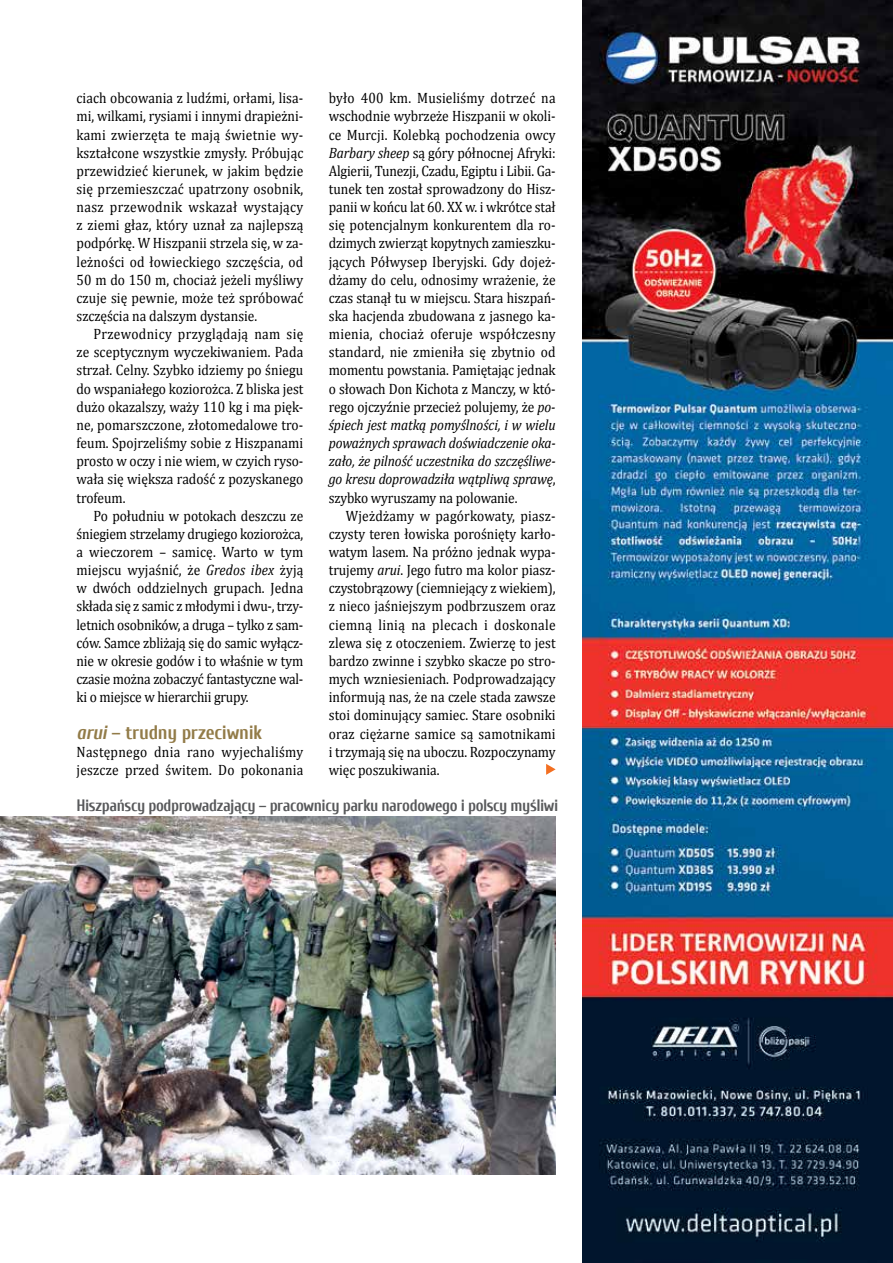
<style>
.page{position:relative;width:893px;height:1263px;background:#fff}
.page>*{position:absolute;margin:0;border:0;box-sizing:border-box;transform-origin:0 0}
.t1{font:700 19.5px "Cuprum";letter-spacing:-.015em;color:#927b48}
.t2{font:700 16.5px "Cuprum";letter-spacing:-.025em;color:#58595b}
.t3{font:15px/18.1px "Cambria";letter-spacing:-.005em;color:#000;text-align:justify;scale:.9 1}
.t4{font:15px/18.1px "Cambria";letter-spacing:.02em;color:#000;scale:.9 1}
.s1{font-style:italic}
</style>
<div class="page">
<img style="left:0;top:816px;width:556px;height:358px">
<svg style="left:546px;top:764px;width:10px;height:11px"></svg>
<img style="left:583px;top:0;width:310px;height:1263px">
<p class="t3" style="left:77px;top:89px;width:254px">ciach obcowania z ludźmi, orłami, lisa&shy;mi, wilkami, rysiami i innymi drapieżni&shy;kami zwierzęta te mają świetnie wy&shy;kształcone wszystkie zmysły. Próbując przewidzieć kierunek, w jakim będzie się przemieszczać upatrzony osobnik, nasz przewodnik wskazał wystający z ziemi głaz, który uznał za najlepszą podpórkę. W Hiszpanii strzela się, w za&shy;leżności od łowieckiego szczęścia, od 50 m do 150 m, chociaż jeżeli myśliwy czuje się pewnie, może też spróbować szczęścia na dalszym dystansie.</p>
<p class="t3" style="left:77px;top:325px;width:254px;text-indent:17px">Przewodnicy przyglądają nam się ze sceptycznym wyczekiwaniem. Pada strzał. Celny. Szybko idziemy po śniegu do wspaniałego koziorożca. Z bliska jest dużo okazalszy, waży 110 kg i ma pięk&shy;ne, pomarszczone, złotomedalowe tro&shy;feum. Spojrzeliśmy sobie z Hiszpanami prosto w oczy i nie wiem, w czyich ryso&shy;wała się większa radość z pozyskanego trofeum.</p>
<p class="t3" style="left:77px;top:507px;width:254px;text-indent:17px">Po południu w potokach deszczu ze śniegiem strzelamy drugiego koziorożca, a wieczorem – samicę. Warto w tym miejscu wyjaśnić, że <span class="s1">Gredos ibex</span> żyją w dwóch oddzielnych grupach. Jedna składa się z samic z młodymi i dwu-, trzy&shy;letnich osobników, a druga – tylko z sam&shy;ców. Samce zbliżają się do samic wyłącz&shy;nie w okresie godów i to właśnie w tym czasie można zobaczyć fantastyczne wal&shy;ki o miejsce w hierarchii grupy.</p>
<h1 class="t1" style="left:77px;top:721px;width:187px"><span class="s1">arui</span> – trudny przeciwnik</h1>
<p class="t4" style="left:77px;top:742px;width:253px">Następnego dnia rano wyjechaliśmy jeszcze przed świtem. Do pokonania</p>
<p class="t3" style="left:329px;top:89px;width:254px">było 400 km. Musieliśmy dotrzeć na wschodnie wybrzeże Hiszpanii w okoli&shy;ce Murcji. Kolebką pochodzenia owcy <span class="s1">Barbary sheep</span> są góry północnej Afryki:<br>Algierii, Tunezji, Czadu, Egiptu i Libii. Ga&shy;tunek ten został sprowadzony do Hisz&shy;panii w końcu lat 60. XX w. i wkrótce stał się potencjalnym konkurentem dla ro&shy;dzimych zwierząt kopytnych zamieszku&shy;jących Półwysep Iberyjski. Gdy dojeż&shy;dżamy do celu, odnosimy wrażenie, że czas stanął tu w miejscu. Stara hiszpań&shy;ska hacjenda zbudowana z jasnego ka&shy;mienia, chociaż oferuje współczesny standard, nie zmieniła się zbytnio od momentu powstania. Pamiętając jednak o słowach Don Kichota z Manczy, w któ&shy;rego ojczyźnie przecież polujemy, że <span class="s1">po&shy;śpiech jest matką pomyślności, i w wielu poważnych sprawach doświadczenie oka&shy;zało, że pilność uczestnika do szczęśliwe&shy;go kresu doprowadziła wątpliwą sprawę</span>, szybko wyruszamy na polowanie.</p>
<p class="t3" style="left:329px;top:507px;width:254px;text-indent:17px">Wjeżdżamy w pagórkowaty, piasz&shy;czysty teren łowiska porośnięty karło&shy;watym lasem. Na próżno jednak wypa&shy;trujemy <span class="s1">arui</span>. Jego futro ma kolor piasz&shy;czystobrązowy (ciemniejący z wiekiem), z nieco jaśniejszym podbrzuszem oraz ciemną linią na plecach i doskonale zlewa się z otoczeniem. Zwierzę to jest bardzo zwinne i szybko skacze po stro&shy;mych wzniesieniach. Podprowadzający informują nas, że na czele stada zawsze stoi dominujący samiec. Stare osobniki oraz ciężarne samice są samotnikami i trzymają się na uboczu. Rozpoczynamy więc poszukiwania.</p>
<p class="t2" style="left:77px;top:796px;width:483px">Hiszpańscy podprowadzający – pracownicy parku narodowego i polscy myśliwi</p>
</div>
